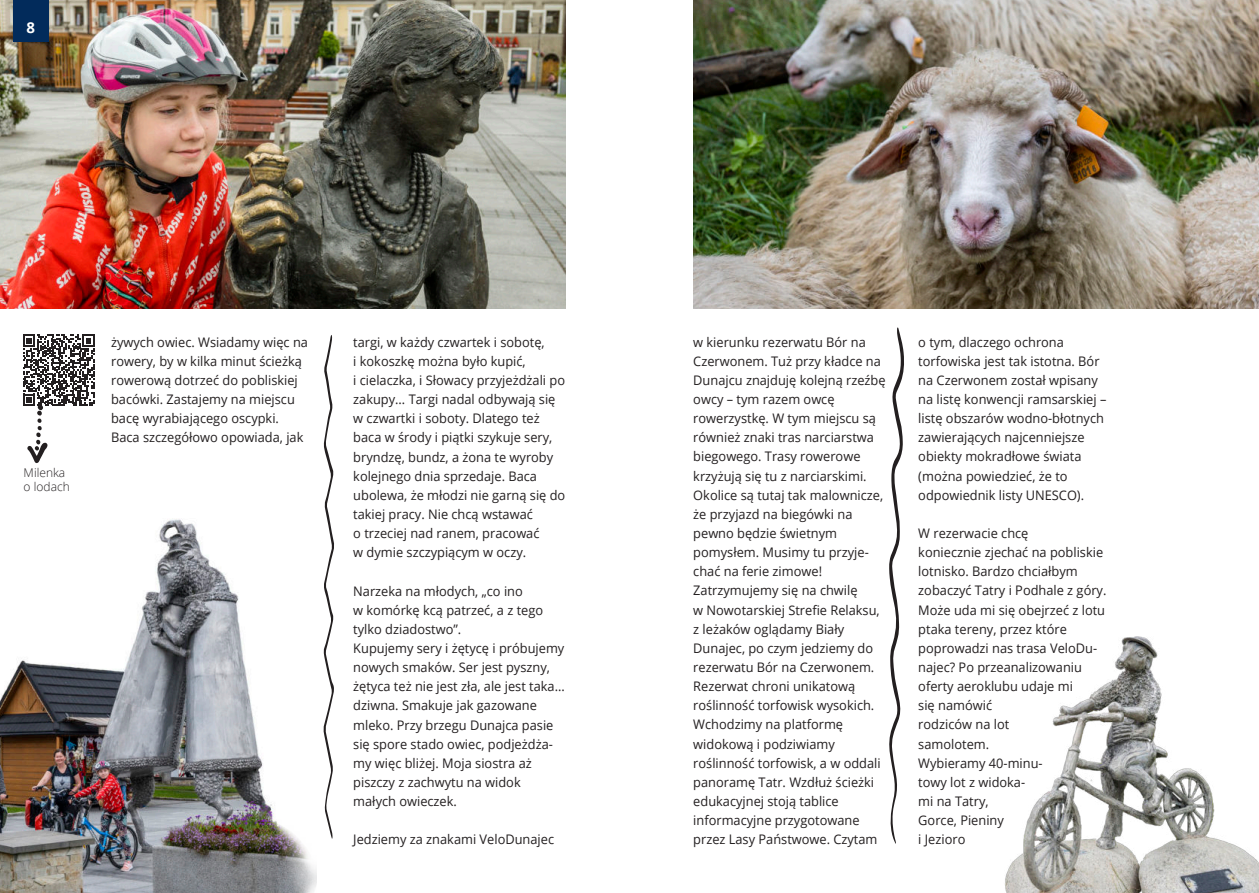
<style>
.page{position:relative;width:1259px;height:893px;background:#fff}
.page>*{position:absolute;margin:0;border:0;box-sizing:border-box;transform-origin:0 0}
.t1{font:700 15px "Open Sans";color:#fff}
.t2{font:13.2px/19.2px "Open Sans";color:#231f20}
.t3{font:300 12px/14.4px "Open Sans";color:#231f20}
</style>
<div class="page">
<img style="left:0;top:463px;width:316px;height:430px">
<img style="left:0;top:0;width:566px;height:308px">
<svg style="left:891px;top:327px;width:13px;height:225px"></svg>
<svg style="left:323px;top:335px;width:11px;height:504px"></svg>
<svg style="left:23px;top:334px;width:71px;height:129px"></svg>
<div style="left:13px;top:0;width:35px;height:42px;background:#022b5b"></div>
<img style="left:693px;top:0;width:565px;height:309px">
<img style="left:889px;top:552px;width:369px;height:341px">
<p class="t1" style="left:26px;top:22px;width:10px">8</p>
<p class="t3" style="left:24px;top:465px;width:48px">Milenka o lodach</p>
<p class="t2" style="left:111px;top:332px;width:198px">żywych owiec. Wsiadamy więc na rowery, by w kilka minut ścieżką rowerową dotrzeć do pobliskiej bacówki. Zastajemy na miejscu bacę wyrabiającego oscypki.<br>Baca szczegółowo opowiada, jak</p>
<p class="t2" style="left:353px;top:332px;width:214px">targi, w każdy czwartek i sobotę,<br>i kokoszkę można było kupić,<br>i cielaczka, i Słowacy przyjeżdżali po zakupy… Targi nadal odbywają się w czwartki i soboty. Dlatego też baca w środy i piątki szykuje sery, bryndzę, bundz, a żona te wyroby kolejnego dnia sprzedaje. Baca ubolewa, że młodzi nie garną się do takiej pracy. Nie chcą wstawać<br>o trzeciej nad ranem, pracować<br>w dymie szczypiącym w oczy.</p>
<p class="t2" style="left:353px;top:581px;width:213px">Narzeka na młodych, „co ino<br>w komórkę kcą patrzeć, a z tego tylko dziadostwo”.<br>Kupujemy sery i żętycę i próbujemy nowych smaków. Ser jest pyszny, żętyca też nie jest zła, ale jest taka… dziwna. Smakuje jak gazowane mleko. Przy brzegu Dunajca pasie się spore stado owiec, podjeżdża&shy;my więc bliżej. Moja siostra aż piszczy z zachwytu na widok małych owieczek.</p>
<p class="t2" style="left:353px;top:830px;width:202px">Jedziemy za znakami VeloDunajec</p>
<p class="t2" style="left:693px;top:332px;width:194px">w kierunku rezerwatu Bór na<br>Czerwonem. Tuż przy kładce na<br>Dunajcu znajduję kolejną rzeźbę owcy – tym razem owcę rowerzystkę. W tym miejscu są również znaki tras narciarstwa biegowego. Trasy rowerowe krzyżują się tu z narciarskimi.<br>Okolice są tutaj tak malownicze, że przyjazd na biegówki na pewno będzie świetnym pomysłem. Musimy tu przyje&shy;chać na ferie zimowe!<br>Zatrzymujemy się na chwilę<br>w Nowotarskiej Strefie Relaksu, z leżaków oglądamy Biały<br>Dunajec, po czym jedziemy do rezerwatu Bór na Czerwonem.<br>Rezerwat chroni unikatową roślinność torfowisk wysokich.<br>Wchodzimy na platformę widokową i podziwiamy roślinność torfowisk, a w oddali panoramę Tatr. Wzdłuż ścieżki edukacyjnej stoją tablice informacyjne przygotowane przez Lasy Państwowe. Czytam</p>
<p class="t2" style="left:918px;top:332px;width:190px">o tym, dlaczego ochrona torfowiska jest tak istotna. Bór na Czerwonem został wpisany na listę konwencji ramsarskiej – listę obszarów wodno -błotnych zawierających najcenniejsze obiekty mokradłowe świata (można powiedzieć, że to odpowiednik listy UNESCO).</p>
<p class="t2" style="left:918px;top:523px;width:190px">W rezerwacie chcę<br>koniecznie zjechać na pobliskie lotnisko. Bardzo chciałbym zobaczyć Tatry i Podhale z góry.<br>Może uda mi się obejrzeć z lotu ptaka tereny, przez które poprowadzi nas trasa VeloDu&shy;najec? Po przeanalizowaniu oferty aeroklubu udaje mi<br>się namówić<br>rodziców na lot<br>samolotem.<br>Wybieramy 40-minu-<br>towy lot z widoka-<br>mi na Tatry,<br>Gorce, Pieniny<br>i Jezioro</p>
</div>
